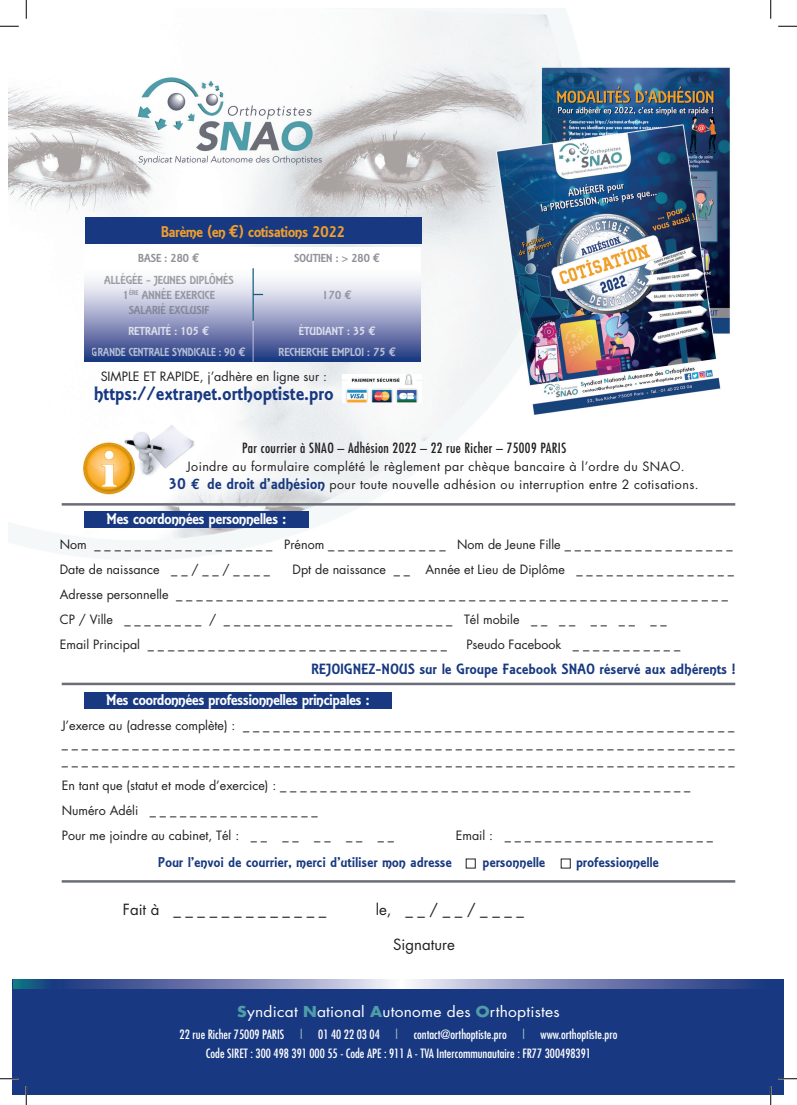
<style>
.page{position:relative;width:797px;height:1105px;background:#fff}
.page>*{position:absolute;margin:0;border:0;box-sizing:border-box;transform-origin:0 0}
.t1{font:18.75px "Gianna";letter-spacing:.03em;color:#183981}
.t2{font:15px "Gianna";color:#fff}
.t3{font:15px "Futura";color:#231f20}
.t4{font:15px "Gianna";color:#f09e2c}
.t5{font:14.62px "Futura";letter-spacing:.015em;color:#fff;scale:1.07 1}
.t6{font:14.38px "Gianna";letter-spacing:.03em;color:#183981}
.t7{font:13.75px "Gianna";letter-spacing:.03em;color:#183981}
.t8{font:condensed 13.75px "Futura";letter-spacing:.03em;color:#231f20}
.t9{font:12.5px/25px "Futura";color:#231f20}
.t10{font:condensed 12.5px/18.8px "Futura";color:#fff;text-align:center}
.t11{font:12.5px/18px "Futura";letter-spacing:.03em;color:#231f20;text-align:center}
.t12{font:11.25px/15px "Gianna";color:#6c6e77;text-align:center}
.t13{font:11.25px/20.5px "Gianna";color:#fff;text-align:center}
.s1{font-family:"Euro Mono";font-weight:700;font-size:17.5px}
.s2{font-family:"Euro Mono";font-weight:700;font-size:12.5px}
.s3{font-family:"Times";font-weight:700}
.s4{font-family:"Gianna";font-size:15px;color:#183981}
.s5{font-family:"Euro Mono";font-weight:700;font-size:15px;color:#183981}
.s6{font-weight:700;color:#4e9da8}
.s7{color:#abc3c8}
</style>
<div class="page">
<img style="left:9px;top:9px;width:779px;height:1087px">
<svg style="left:84px;top:248px;width:337px;height:114px"></svg>
<div style="left:12px;top:979px;width:771px;height:116px;background:#183981"></div>
<hr style="left:62px;top:503px;width:673px;height:3px;background:#6c6e77">
<hr style="left:62px;top:683px;width:673px;height:2px;background:#6c6e77">
<hr style="left:62px;top:880px;width:673px;height:3px;background:#6c6e77">
<div style="left:85px;top:218px;width:336px;height:26px;background:#183981"></div>
<hr style="left:252px;top:248px;width:2px;height:114px;background:#fff">
<div style="left:84px;top:511px;width:225px;height:17px;background:#183981"></div>
<div style="left:84px;top:692px;width:308px;height:16px;background:#183981"></div>
<img style="left:343px;top:374px;width:78px;height:28px">
<svg style="left:13px;top:979px;width:735px;height:9px;background:#7c89b5"></svg>
<hr style="left:252px;top:268px;width:2px;height:53px;background:#135c80">
<svg style="left:0;top:25px;width:19px;height:2px"></svg>
<svg style="left:778px;top:25px;width:19px;height:2px"></svg>
<svg style="left:0;top:1078px;width:19px;height:1px"></svg>
<svg style="left:778px;top:1078px;width:19px;height:1px"></svg>
<svg style="left:25px;top:0;width:2px;height:19px"></svg>
<svg style="left:25px;top:1086px;width:2px;height:19px"></svg>
<svg style="left:770px;top:0;width:1px;height:19px"></svg>
<svg style="left:770px;top:1086px;width:1px;height:19px"></svg>
<p class="t4" style="left:161px;top:222px;width:185px">Barème (en <span class="s1">€</span>) cotisations 2022</p>
<p class="t12" style="left:138px;top:251px;width:63px">BASE : 280 <span class="s2">€</span></p>
<p class="t12" style="left:294px;top:251px;width:88px">SOUTIEN : <span class="s3">&gt;</span> 280 <span class="s2">€</span></p>
<p class="t12" style="left:104px;top:272px;width:131px">ALLÉGÉE - JEUNES DIPLÔMÉS<br>1<sup>ÈRE</sup> ANNÉE EXERCICE<br>SALARIÉ EXCLUSIF</p>
<p class="t13" style="left:92px;top:321px;width:156px">RETRAITÉ : 105 <span class="s2">€<br></span>GRANDE CENTRALE SYNDICALE : 90 <span class="s2">€</span></p>
<p class="t12" style="left:323px;top:287px;width:30px">170 <span class="s2">€</span></p>
<p class="t13" style="left:278px;top:321px;width:119px">ÉTUDIANT : 35 <span class="s2">€<br></span>RECHERCHE EMPLOI : 75 <span class="s2">€</span></p>
<p class="t9" style="left:101px;top:364px;width:228px">SIMPLE ET RAPIDE, j’adhère en ligne sur :</p>
<h1 class="t1" style="left:94px;top:381px;width:241px">https://extranet.orthoptiste.pro</h1>
<p class="t8" style="left:242px;top:439px;width:326px">Par courrier à SNAO – Adhésion 2022 – 22 rue Richer – 75009 PARIS</p>
<p class="t11" style="left:169px;top:457px;width:531px">Joindre au formulaire complété le règlement par chèque bancaire à l’ordre du SNAO.<br><span class="s4">30</span> <span class="s5">€</span> <span class="s4">de droit d’adhésion</span> pour toute nouvelle adhésion ou interruption entre 2 cotisations.</p>
<p class="t2" style="left:107px;top:509px;width:181px">Mes coordonnées personnelles :</p>
<p class="t9" style="left:60px;top:532px;width:674px">Nom _ _ _ _ _ _ _ _ _ _ _ _ _ _ _ _ _ _ Prénom _ _ _ _ _ _ _ _ _ _ _ _ Nom de Jeune Fille _ _ _ _ _ _ _ _ _ _ _ _ _ _ _ _ _<br>Date de naissance _ _ / _ _ / _ _ _ _</p>
<p class="t9" style="left:60px;top:557px;width:676px;text-indent:233px">Dpt de naissance _ _ Année et Lieu de Diplôme _ _ _ _ _ _ _ _ _ _ _ _ _ _ _ _ Adresse personnelle _ _ _ _ _ _ _ _ _ _ _ _ _ _ _ _ _ _ _ _ _ _ _ _ _ _ _ _ _ _ _ _ _ _ _ _ _ _ _ _ _ _ _ _ _ _ _ _ _ _ _ _ _ _ _ CP / Ville _ _ _ _ _ _ _ _ / _ _ _ _ _ _ _ _ _ _ _ _ _ _ _ _ _ _ _ _ _ _ _ Tél mobile _ _ _ _ _ _ _ _ _ _<br>Email Principal _ _ _ _ _ _ _ _ _ _ _ _ _ _ _ _ _ _ _ _ _ _ _ _ _ _ _ _ _ _</p>
<p class="t9" style="left:466px;top:632px;width:215px">Pseudo Facebook _ _ _ _ _ _ _ _ _ _ _</p>
<p class="t6" style="left:311px;top:659px;width:426px">REJOIGNEZ-NOUS sur le Groupe Facebook SNAO réservé aux adhérents !</p>
<p class="t2" style="left:106px;top:690px;width:264px">Mes coordonnées professionnelles principales :</p>
<p class="t9" style="left:62px;top:716px;width:674px;line-height:17.5px;text-align:justify">J’exerce au (adresse complète) : _ _ _ _ _ _ _ _ _ _ _ _ _ _ _ _ _ _ _ _ _ _ _ _ _ _ _ _ _ _ _ _ _ _ _ _ _ _ _ _ _ _ _ _ _ _ _ _ _ _ _ _ _ _ _ _ _ _ _ _ _ _ _ _ _ _ _ _ _ _ _ _ _ _ _ _ _ _ _ _ _ _ _ _ _ _ _ _ _ _ _ _ _ _ _ _ _ _ _ _ _ _ _ _ _ _ _ _ _ _ _ _ _ _ _ _ _ _ _ _ _ _ _ _ _ _ _ _ _ _ _ _ _ _ _ _ _ _ _ _ _ _ _ _ _ _ _ _ _ _ _ _ _ _ _ _ _ _ _ _ _ _ _ _ _ _ _ _ _ _ _ _ _ _ _ _ _ _ _ _ _ _ _</p>
<p class="t9" style="left:62px;top:773px;width:630px">En tant que (statut et mode d’exercice) : _ _ _ _ _ _ _ _ _ _ _ _ _ _ _ _ _ _ _ _ _ _ _ _ _ _ _ _ _ _ _ _ _ _ _ _ _ _ _ _ _<br>Numéro Adéli _ _ _ _ _ _ _ _ _ _ _ _ _ _ _ _ _<br>Pour me joindre au cabinet, Tél : _ _ _ _ _ _ _ _ _ _</p>
<p class="t9" style="left:456px;top:823px;width:259px">Email : _ _ _ _ _ _ _ _ _ _ _ _ _ _ _ _ _ _ _ _ _</p>
<p class="t7" style="left:158px;top:853px;width:295px">Pour l’envoi de courrier, merci d’utiliser mon adresse</p>
<p class="t7" style="left:483px;top:853px;width:64px">personnelle</p>
<p class="t7" style="left:576px;top:853px;width:84px">professionnelle</p>
<p class="t3" style="left:123px;top:899px;width:205px">Fait à _ _ _ _ _ _ _ _ _ _ _ _ _</p>
<p class="t3" style="left:376px;top:899px;width:150px">le, _ _ / _ _ / _ _ _ _</p>
<p class="t3" style="left:393px;top:934px;width:63px">Signature</p>
<p class="t5" style="left:237px;top:1001px;width:303px"><span class="s6">S</span>yndicat <span class="s6">N</span>ational <span class="s6">A</span>utonome des <span class="s6">O</span>rthoptistes</p>
<p class="t10" style="left:180px;top:1025px;width:439px">22 rue Richer 75009 PARIS <span class="s7">|</span> 01 40 22 03 04 <span class="s7">|</span> contact@orthoptiste.pro <span class="s7">|</span> www.orthoptiste.pro<br>Code SIRET : 300 498 391 000 55 - Code APE : 911 A - TVA Intercommunautaire : FR77 300498391</p>
</div>
